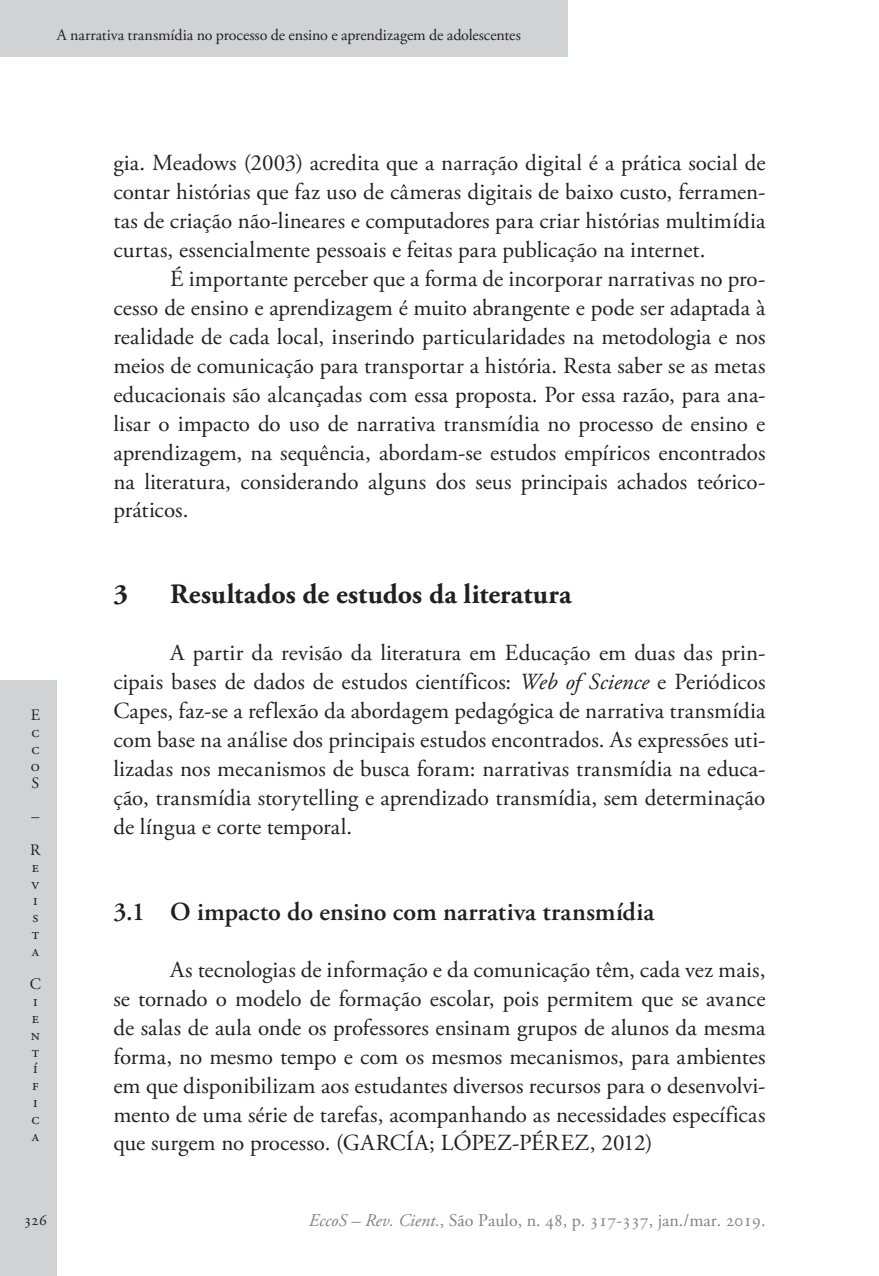
<style>
.page{position:relative;width:879px;height:1276px;background:#fff}
.page>*{position:absolute;margin:0;border:0;box-sizing:border-box;transform-origin:0 0}
.Ec_SubTitulo{font:700 28px "Adobe Garamond Pro";letter-spacing:.005em;color:#231f20}
.Ec_SubTitulo_-_2{font:600 26px "Adobe Garamond Pro";letter-spacing:.005em;color:#231f20}
.Ec_Normal{font:23px/29px "Adobe Garamond Pro";color:#231f20;text-align:justify}
.t1{font:18px "Adobe Garamond Pro";color:#808285}
.t2{font:16px/16.8px "Adobe Garamond Pro";letter-spacing:-.01em;color:#231f20;text-align:justify}
.s1{font-style:italic}
</style>
<div class="page">
<div style="left:0;top:680px;width:57px;height:596px;background:#d1d2d4"></div>
<div style="left:0;top:0;width:567px;height:57px;background:#d1d2d4"></div>
<p class="t2" style="left:57px;top:27px;width:466px">A narrativa transmídia no processo de ensino e aprendizagem de adolescentes</p>
<p class="t2" style="left:31px;top:707px;width:11px">E c c o S</p>
<p class="t2" style="left:30px;top:800px;width:12px;line-height:33.6px">–<br>R</p>
<p class="t2" style="left:32px;top:859px;width:9px">e v i s t a</p>
<p class="t2" style="left:30px;top:976px;width:13px;text-align:left">C i e n t í f i c a</p>
<p class="Ec_Normal" style="left:113px;top:149px;width:653px">gia. Meadows (2003) acredita que a narração digital é a prática social de contar histórias que faz uso de câmeras digitais de baixo custo, ferramen&shy;tas de criação não-lineares e computadores para criar histórias multimídia curtas, essencialmente pessoais e feitas para publicação na internet.</p>
<p class="Ec_Normal" style="left:113px;top:265px;width:653px;text-indent:57px">É importante perceber que a forma de incorporar narrativas no pro&shy;cesso de ensino e aprendizagem é muito abrangente e pode ser adaptada à realidade de cada local, inserindo particularidades na metodologia e nos meios de comunicação para transportar a história. Resta saber se as metas educacionais são alcançadas com essa proposta. Por essa razão, para ana&shy;lisar o impacto do uso de narrativa transmídia no processo de ensino e aprendizagem, na sequência, abordam-se estudos empíricos encontrados na literatura, considerando alguns dos seus principais achados teórico&shy;práticos.</p>
<p class="Ec_SubTitulo" style="left:113px;top:578px;width:16px">3</p>
<p class="Ec_SubTitulo" style="left:170px;top:578px;width:403px">Resultados de estudos da literatura</p>
<p class="Ec_Normal" style="left:113px;top:639px;width:654px;text-indent:57px">A partir da revisão da literatura em Educação em duas das prin&shy;cipais bases de dados de estudos científicos: <span class="s1">Web of Science</span> e Periódicos Capes, faz-se a reflexão da abordagem pedagógica de narrativa transmídia com base na análise dos principais estudos encontrados. As expressões uti&shy;lizadas nos mecanismos de busca foram: narrativas transmídia na educa&shy;ção, transmídia storytelling e aprendizado transmídia, sem determinação de língua e corte temporal.</p>
<p class="Ec_SubTitulo_-_2" style="left:113px;top:896px;width:543px">3.1 O impacto do ensino com narrativa transmídia</p>
<p class="Ec_Normal" style="left:113px;top:956px;width:654px;text-indent:57px">As tecnologias de informação e da comunicação têm, cada vez mais, se tornado o modelo de formação escolar, pois permitem que se avance de salas de aula onde os professores ensinam grupos de alunos da mesma forma, no mesmo tempo e com os mesmos mecanismos, para ambientes em que disponibilizam aos estudantes diversos recursos para o desenvolvi&shy;mento de uma série de tarefas, acompanhando as necessidades específicas que surgem no processo. (GARCÍA; LÓPEZ-PÉREZ, 2012)</p>
<p class="t2" style="left:24px;top:1212px;width:25px">326</p>
<p class="t1" style="left:309px;top:1209px;width:458px"><span class="s1">EccoS – Rev. Cient.</span>, São Paulo, n. 48, p. 317-337, jan./mar. 2019.</p>
</div>
